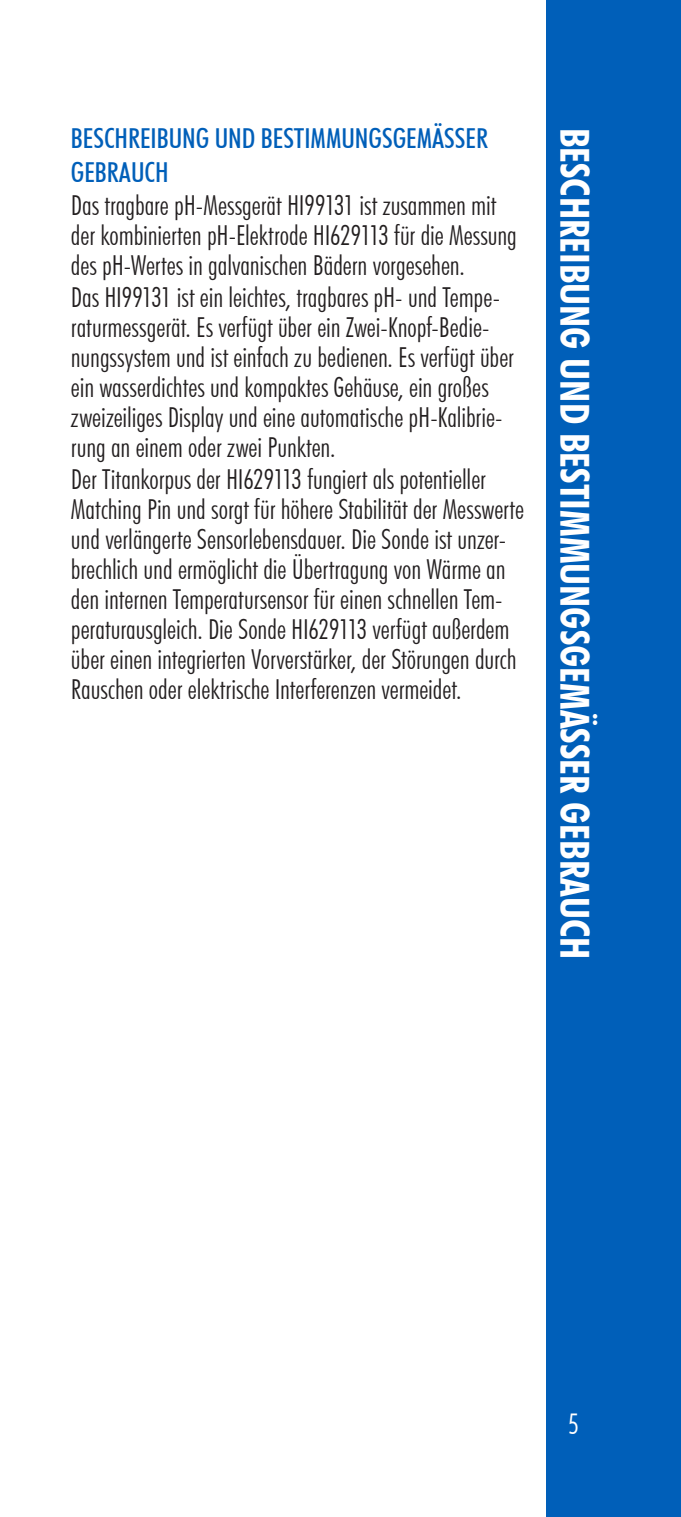
<style>
.page{position:relative;width:681px;height:1517px;background:#fff}
.page>*{position:absolute;margin:0;border:0;box-sizing:border-box;transform-origin:0 0}
.t1{font:700 condensed 40px "Futura BT";color:#fff}
.t2{font:300 condensed 28.5px "Futura BT";color:#fff}
.Text{font:300 condensed 27.5px/30px "Futura BT";color:#231f20}
.Überschrift1{font:500 condensed 27.5px/33px "Futura BT";color:#005fb9}
</style>
<div class="page">
<div style="left:546px;top:0;width:134px;height:1517px;background:#005fb9"></div>
<p class="Überschrift1" style="left:71px;top:122px;width:418px">BESCHREIBUNG UND BESTIMMUNGSGEMÄSSER<br>GEBRAUCH</p>
<p class="Text" style="left:71px;top:190px;width:447px">Das tragbare pH-Messgerät HI99131 ist zusammen mit der kombinierten pH-Elektrode HI629113 für die Messung des pH-Wertes in galvanischen Bädern vorgesehen.</p>
<p class="Text" style="left:71px;top:282px;width:444px">Das HI99131 ist ein leichtes, tragbares pH- und Tempe&shy;raturmessgerät. Es verfügt über ein Zwei-Knopf-Bedie&shy;nungssystem und ist einfach zu bedienen. Es verfügt über ein wasserdichtes und kompaktes Gehäuse, ein großes zweizeiliges Display und eine automatische pH-Kalibrie&shy;rung an einem oder zwei Punkten.</p>
<p class="Text" style="left:71px;top:464px;width:454px">Der Titankorpus der HI629113 fungiert als potentieller Matching Pin und sorgt für höhere Stabilität der Messwerte und verlängerte Sensorlebensdauer. Die Sonde ist unzer&shy;brechlich und ermöglicht die Übertragung von Wärme an den internen Temperatursensor für einen schnellen Tem&shy;peraturausgleich. Die Sonde HI629113 verfügt außerdem über einen integrierten Vorverstärker, der Störungen durch Rauschen oder elektrische Interferenzen vermeidet.</p>
<p class="t1" style="left:599px;top:128px;width:833px;rotate:90deg">BESCHREIBUNG UND BESTIMMUNGSGEMÄSSER GEBRAUCH</p>
<p class="t2" style="left:567px;top:1406px;width:13px">5</p>
</div>
